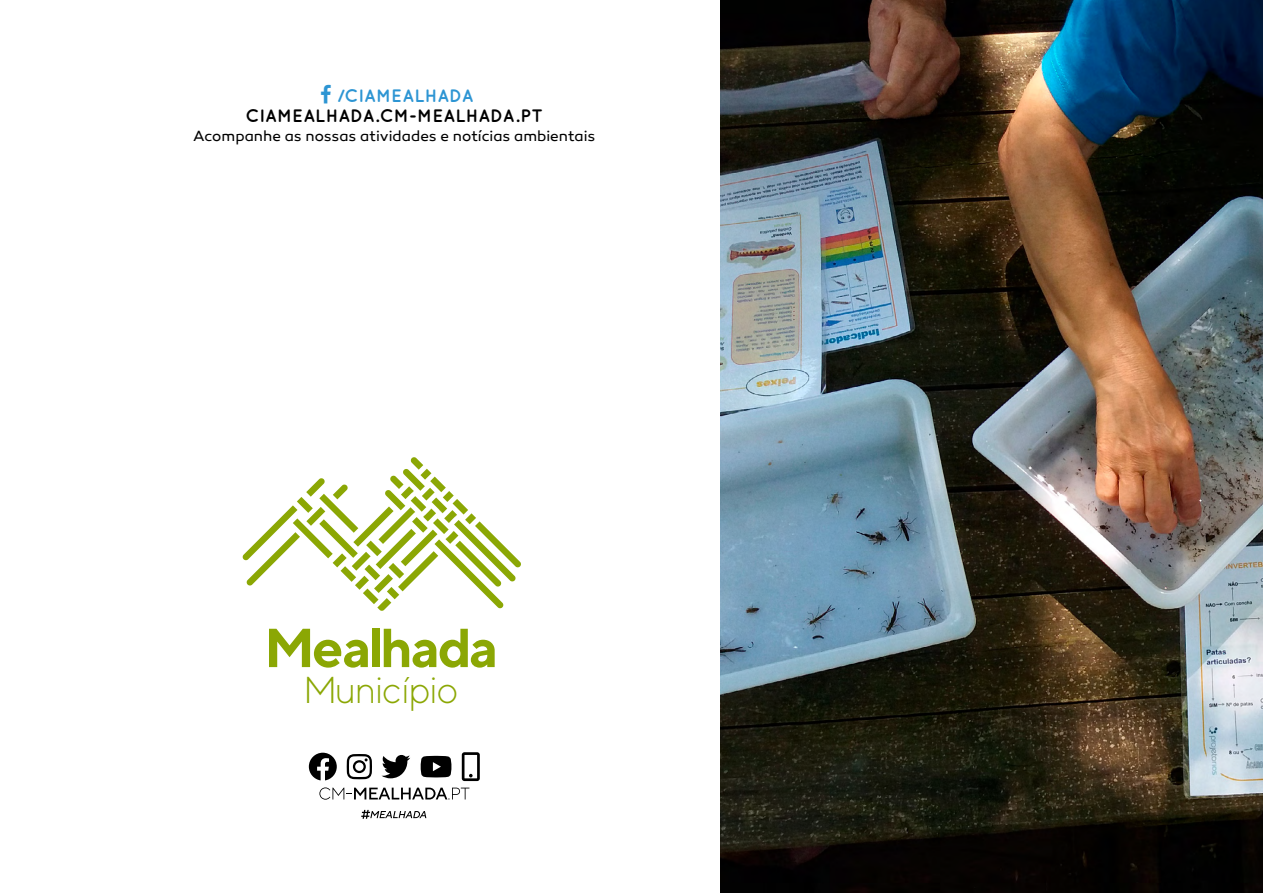
<style>
.page{position:relative;width:1263px;height:893px;background:#fff}
.page>*{position:absolute;margin:0;border:0;box-sizing:border-box;transform-origin:0 0}
.t1{font:700 54.75px "TT Norms";letter-spacing:-.05em;color:#8ba704}
.t2{font:300 37.35px "TT Norms";letter-spacing:-.03em;color:#8ba704}
.t3{font:700 18px "Quicksand";letter-spacing:.015em;color:#000}
.t4{font:700 18px "Quicksand";color:#2d95d3}
.t5{font:15px "Canaro";color:#000}
</style>
<div class="page">
<svg style="left:243px;top:457px;width:278px;height:154px"></svg>
<svg style="left:309px;top:753px;width:28px;height:27px"></svg>
<svg style="left:347px;top:754px;width:25px;height:25px"></svg>
<svg style="left:381px;top:755px;width:29px;height:23px"></svg>
<svg style="left:421px;top:756px;width:30px;height:21px"></svg>
<svg style="left:462px;top:752px;width:18px;height:29px"></svg>
<svg style="left:319px;top:787px;width:150px;height:13px"></svg>
<svg style="left:361px;top:810px;width:65px;height:9px"></svg>
<img style="left:721px;top:0;width:542px;height:893px">
<p class="t4" style="left:337px;top:85px;width:138px">/CIAMEALHADA</p>
<p class="t3" style="left:245px;top:105px;width:286px">CIAMEALHADA.CM -MEALHADA.PT</p>
<p class="t5" style="left:193px;top:127px;width:404px">Acompanhe as nossas atividades e notícias ambientais</p>
<h1 class="t1" style="left:264px;top:613px;width:236px">Mealhada</h1>
<h2 class="t2" style="left:303px;top:667px;width:157px">Município</h2>
</div>
